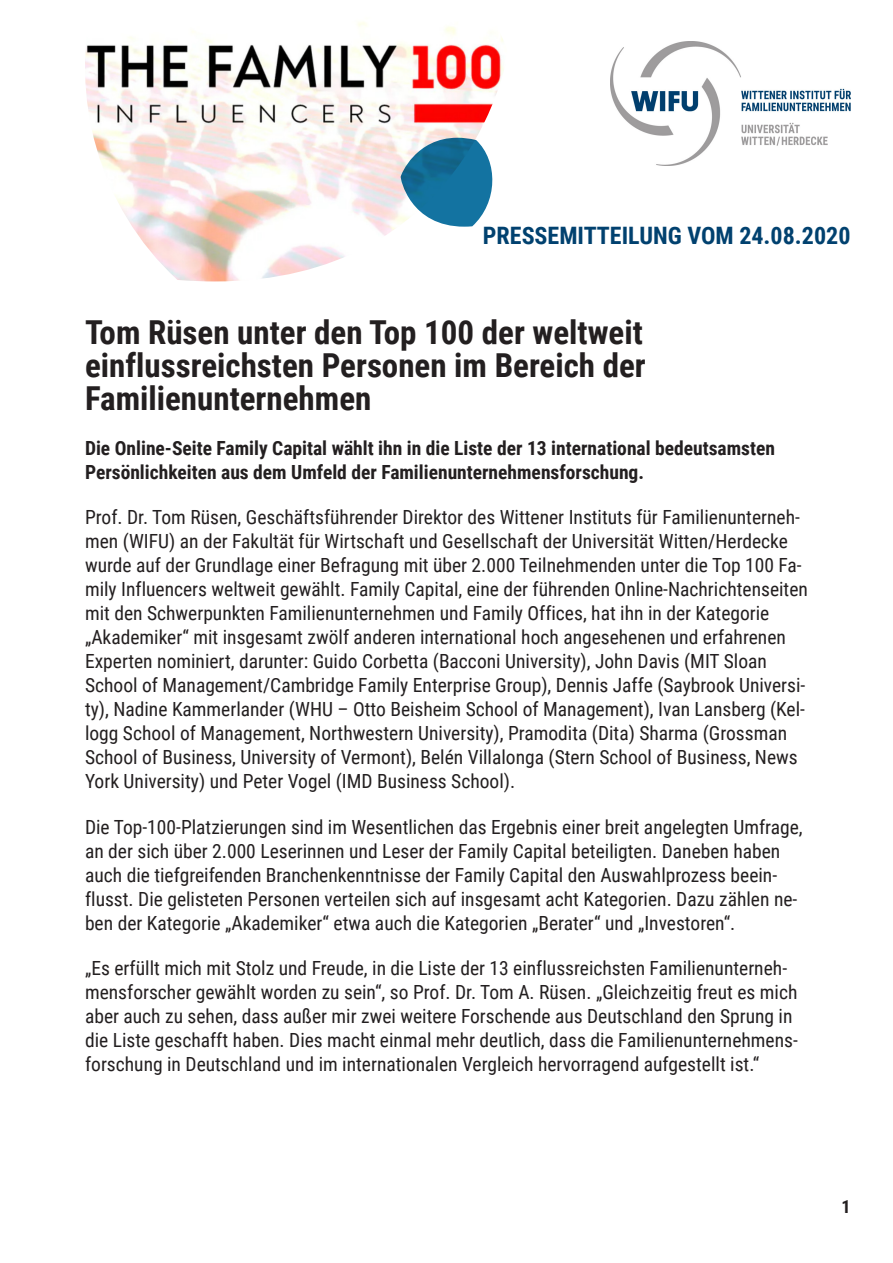
<style>
.page{position:relative;width:893px;height:1263px;background:#fff}
.page>*{position:absolute;margin:0;border:0;box-sizing:border-box;transform-origin:0 0}
.Copytext{font:700 33px/33px "Roboto Condensed";color:#231f20;text-align:justify}
.Pressemitteilung_vom{font:700 24px "Roboto Condensed";color:#01416f}
.Copytext-2{font:19.5px/24px "Roboto Condensed";color:#231f20}
.Copytext-3{font:700 19.5px/24px "Roboto Condensed";color:#231f20}
.t1{font:700 18px "Roboto Condensed";color:#231f20}
</style>
<div class="page">
<img style="left:85px;top:22px;width:419px;height:259px">
<svg style="left:400px;top:138px;width:94px;height:89px"></svg>
<img style="left:610px;top:42px;width:240px;height:124px">
<p class="Pressemitteilung_vom" style="left:483px;top:219px;width:369px">PRESSEMITTEILUNG VOM 24.08.2020</p>
<p class="Copytext" style="left:85px;top:314px;width:562px">Tom Rüsen unter den Top 100 der weltweit einflussreichsten Personen im Bereich der Familienunternehmen</p>
<p class="Copytext-3" style="left:85px;top:435px;width:691px">Die Online-Seite Family Capital wählt ihn in die Liste der 13 international bedeutsamsten<br>Persönlichkeiten aus dem Umfeld der Familienunternehmensforschung.</p>
<p class="Copytext-2" style="left:85px;top:505px;width:724px">Prof. Dr. Tom Rüsen, Geschäftsführender Direktor des Wittener Instituts für Familienunterneh&shy;men (WIFU) an der Fakultät für Wirtschaft und Gesellschaft der Universität Witten/Herdecke wurde auf der Grundlage einer Befragung mit über 2.000 Teilnehmenden unter die Top 100 Fa&shy;mily Influencers weltweit gewählt. Family Capital, eine der führenden Online-Nachrichtenseiten mit den Schwerpunkten Familienunternehmen und Family Offices, hat ihn in der Kategorie „Akademiker“ mit insgesamt zwölf anderen international hoch angesehenen und erfahrenen Experten nominiert, darunter: Guido Corbetta (Bacconi University), John Davis (MIT Sloan School of Management/Cambridge Family Enterprise Group), Dennis Jaffe (Saybrook Universi&shy;ty), Nadine Kammerlander (WHU – Otto Beisheim School of Management), Ivan Lansberg (Kel&shy;logg School of Management, Northwestern University), Pramodita (Dita) Sharma (Grossman School of Business, University of Vermont), Belén Villalonga (Stern School of Business, News York University) und Peter Vogel (IMD Business School).</p>
<p class="Copytext-2" style="left:85px;top:814px;width:719px">Die Top-100-Platzierungen sind im Wesentlichen das Ergebnis einer breit angelegten Umfrage, an der sich über 2.000 Leserinnen und Leser der Family Capital beteiligten. Daneben haben auch die tiefgreifenden Branchenkenntnisse der Family Capital den Auswahlprozess beein&shy;flusst. Die gelisteten Personen verteilen sich auf insgesamt acht Kategorien. Dazu zählen ne&shy;ben der Kategorie „Akademiker“ etwa auch die Kategorien „Berater“ und „Investoren“.</p>
<p class="Copytext-2" style="left:85px;top:955px;width:714px">„Es erfüllt mich mit Stolz und Freude, in die Liste der 13 einflussreichsten Familienunterneh&shy;mensforscher gewählt worden zu sein“, so Prof. Dr. Tom A. Rüsen. „Gleichzeitig freut es mich aber auch zu sehen, dass außer mir zwei weitere Forschende aus Deutschland den Sprung in die Liste geschafft haben. Dies macht einmal mehr deutlich, dass die Familienunternehmens&shy;forschung in Deutschland und im internationalen Vergleich hervorragend aufgestellt ist.“</p>
<p class="t1" style="left:841px;top:1194px;width:11px">1</p>
</div>
